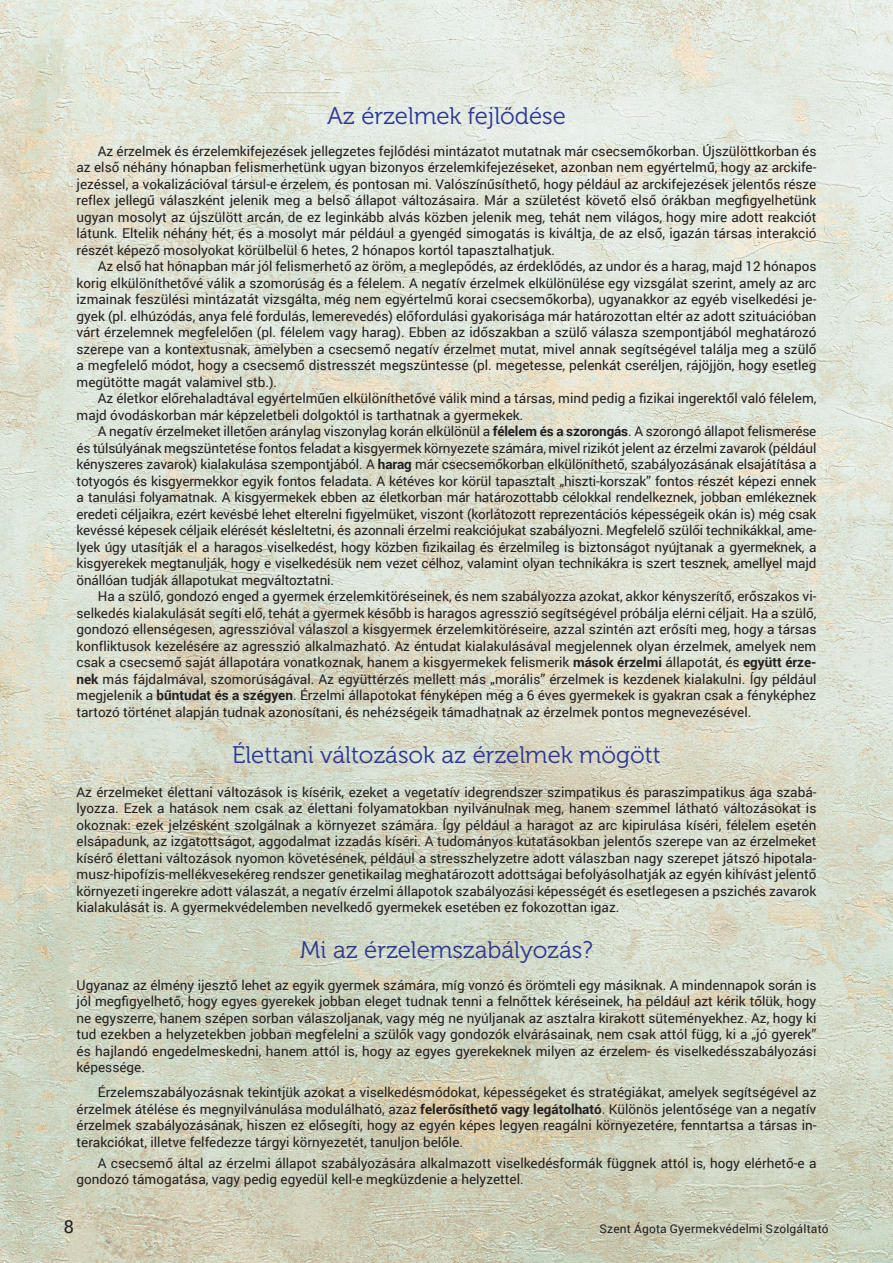
<style>
.page{position:relative;width:893px;height:1263px;background:#fff}
.page>*{position:absolute;margin:0;border:0;box-sizing:border-box;transform-origin:0 0}
.t1{font:24px "Museo 300";color:#2c3691}
.t2{font:18px "Roboto";color:#231f20}
.t3{font:13.5px/16.5px "Roboto";color:#231f20;text-align:justify}
.t4{font:12px "Roboto";letter-spacing:.015em;color:#231f20}
.s1{font-weight:700}
</style>
<div class="page">
<img style="left:0;top:0;width:893px;height:1263px">
<p class="t1" style="left:327px;top:103px;width:240px">Az érzelmek fejlődése</p>
<p class="t3" style="left:77px;top:142px;width:741px;text-indent:21px">Az érzelmek és érzelemkifejezések jellegzetes fejlődési mintázatot mutatnak már csecsemőkorban. Újszülöttkorban és az első néhány hónapban felismerhetünk ugyan bizonyos érzelemkifejezéseket, azonban nem egyértelmű, hogy az arckife&shy;jezéssel, a vokalizációval társul-e érzelem, és pontosan mi. Valószínűsíthető, hogy például az arckifejezések jelentős része reflex jellegű válaszként jelenik meg a belső állapot változásaira. Már a születést követő első órákban megfigyelhetünk ugyan mosolyt az újszülött arcán, de ez leginkább alvás közben jelenik meg, tehát nem világos, hogy mire adott reakciót látunk. Eltelik néhány hét, és a mosolyt már például a gyengéd simogatás is kiváltja, de az első, igazán társas interakció részét képező mosolyokat körülbelül 6 hetes, 2 hónapos kortól tapasztalhatjuk.</p>
<p class="t3" style="left:77px;top:258px;width:741px;text-indent:21px">Az első hat hónapban már jól felismerhető az öröm, a meglepődés, az érdeklődés, az undor és a harag, majd 12 hónapos korig elkülöníthetővé válik a szomorúság és a félelem. A negatív érzelmek elkülönülése egy vizsgálat szerint, amely az arc izmainak feszülési mintázatát vizsgálta, még nem egyértelmű korai csecsemőkorba), ugyanakkor az egyéb viselkedési je&shy;gyek (pl. elhúzódás, anya felé fordulás, lemerevedés) előfordulási gyakorisága már határozottan eltér az adott szituációban várt érzelemnek megfelelően (pl. félelem vagy harag). Ebben az időszakban a szülő válasza szempontjából meghatározó szerepe van a kontextusnak, amelyben a csecsemő negatív érzelmet mutat, mivel annak segítségével találja meg a szülő a megfelelő módot, hogy a csecsemő distresszét megszüntesse (pl. megetesse, pelenkát cseréljen, rájöjjön, hogy esetleg megütötte magát valamivel stb.).</p>
<p class="t3" style="left:77px;top:390px;width:741px;text-indent:21px">Az életkor előrehaladtával egyértelműen elkülöníthetővé válik mind a társas, mind pedig a fizikai ingerektől való félelem, majd óvodáskorban már képzeletbeli dolgoktól is tarthatnak a gyermekek.</p>
<p class="t3" style="left:77px;top:423px;width:741px;text-indent:21px">A negatív érzelmeket illetően aránylag viszonylag korán elkülönül a <span class="s1">félelem és a szorongás</span>. A szorongó állapot felismerése és túlsúlyának megszüntetése fontos feladat a kisgyermek környezete számára, mivel rizikót jelent az érzelmi zavarok (például kényszeres zavarok) kialakulása szempontjából. A <span class="s1">harag</span> már csecsemőkorban elkülöníthető, szabályozásának elsajátítása a totyogós és kisgyermekkor egyik fontos feladata. A kétéves kor körül tapasztalt „hiszti-korszak” fontos részét képezi ennek a tanulási folyamatnak. A kisgyermekek ebben az életkorban már határozottabb célokkal rendelkeznek, jobban emlékeznek eredeti céljaikra, ezért kevésbé lehet elterelni figyelmüket, viszont (korlátozott reprezentációs képességeik okán is) még csak kevéssé képesek céljaik elérését késleltetni, és azonnali érzelmi reakciójukat szabályozni. Megfelelő szülői technikákkal, ame&shy;lyek úgy utasítják el a haragos viselkedést, hogy közben fizikailag és érzelmileg is biztonságot nyújtanak a gyermeknek, a kisgyerekek megtanulják, hogy e viselkedésük nem vezet célhoz, valamint olyan technikákra is szert tesznek, amellyel majd önállóan tudják állapotukat megváltoztatni.</p>
<p class="t3" style="left:77px;top:588px;width:741px;text-indent:21px">Ha a szülő, gondozó enged a gyermek érzelemkitöréseinek, és nem szabályozza azokat, akkor kényszerítő, erőszakos vi&shy;selkedés kialakulását segíti elő, tehát a gyermek később is haragos agresszió segítségével próbálja elérni céljait. Ha a szülő, gondozó ellenségesen, agresszióval válaszol a kisgyermek érzelemkitöréseire, azzal szintén azt erősíti meg, hogy a társas konfliktusok kezelésére az agresszió alkalmazható. Az éntudat kialakulásával megjelennek olyan érzelmek, amelyek nem csak a csecsemő saját állapotára vonatkoznak, hanem a kisgyermekek felismerik <span class="s1">mások érzelmi</span> állapotát, és <span class="s1">együtt érze&shy;nek</span> más fájdalmával, szomorúságával. Az együttérzés mellett más „morális” érzelmek is kezdenek kialakulni. Így például megjelenik a <span class="s1">bűntudat és a szégyen</span>. Érzelmi állapotokat fényképen még a 6 éves gyermekek is gyakran csak a fényképhez tartozó történet alapján tudnak azonosítani, és nehézségeik támadhatnak az érzelmek pontos megnevezésével.</p>
<p class="t1" style="left:232px;top:742px;width:430px">Élettani változások az érzelmek mögött</p>
<p class="t3" style="left:77px;top:783px;width:741px">Az érzelmeket élettani változások is kísérik, ezeket a vegetatív idegrendszer szimpatikus és paraszimpatikus ága szabá&shy;lyozza. Ezek a hatások nem csak az élettani folyamatokban nyilvánulnak meg, hanem szemmel látható változásokat is okoznak: ezek jelzésként szolgálnak a környezet számára. Így például a haragot az arc kipirulása kíséri, félelem esetén elsápadunk, az izgatottságot, aggodalmat izzadás kíséri. A tudományos kutatásokban jelentős szerepe van az érzelmeket kísérő élettani változások nyomon követésének, például a stresszhelyzetre adott válaszban nagy szerepet játszó hipotala&shy;musz-hipofízis-mellékvesekéreg rendszer genetikailag meghatározott adottságai befolyásolhatják az egyén kihívást jelentő környezeti ingerekre adott válaszát, a negatív érzelmi állapotok szabályozási képességét és esetlegesen a pszichés zavarok kialakulását is. A gyermekvédelemben nevelkedő gyermekek esetében ez fokozottan igaz.</p>
<p class="t1" style="left:300px;top:937px;width:294px">Mi az érzelemszabályozás?</p>
<p class="t3" style="left:77px;top:976px;width:741px">Ugyanaz az élmény ijesztő lehet az egyik gyermek számára, míg vonzó és örömteli egy másiknak. A mindennapok során is jól megfigyelhető, hogy egyes gyerekek jobban eleget tudnak tenni a felnőttek kéréseinek, ha például azt kérik tőlük, hogy ne egyszerre, hanem szépen sorban válaszoljanak, vagy még ne nyúljanak az asztalra kirakott süteményekhez. Az, hogy ki tud ezekben a helyzetekben jobban megfelelni a szülők vagy gondozók elvárásainak, nem csak attól függ, ki a „jó gyerek” és hajlandó engedelmeskedni, hanem attól is, hogy az egyes gyerekeknek milyen az érzelem- és viselkedésszabályozási képessége.</p>
<p class="t3" style="left:77px;top:1084px;width:741px;text-indent:21px">Érzelemszabályozásnak tekintjük azokat a viselkedésmódokat, képességeket és stratégiákat, amelyek segítségével az érzelmek átélése és megnyilvánulása modulálható, azaz <span class="s1">felerősíthető vagy legátolható</span>. Különös jelentősége van a negatív érzelmek szabályozásának, hiszen ez elősegíti, hogy az egyén képes legyen reagálni környezetére, fenntartsa a társas in&shy;terakciókat, illetve felfedezze tárgyi környezetét, tanuljon belőle.</p>
<p class="t3" style="left:77px;top:1154px;width:741px;text-indent:21px">A csecsemő által az érzelmi állapot szabályozására alkalmazott viselkedésformák függnek attól is, hogy elérhető-e a gondozó támogatása, vagy pedig egyedül kell-e megküzdenie a helyzettel.</p>
<h2 class="t2" style="left:64px;top:1214px;width:12px">8</h2>
<p class="t4" style="left:600px;top:1220px;width:231px">Szent Ágota Gyermekvédelmi Szolgáltató</p>
</div>
